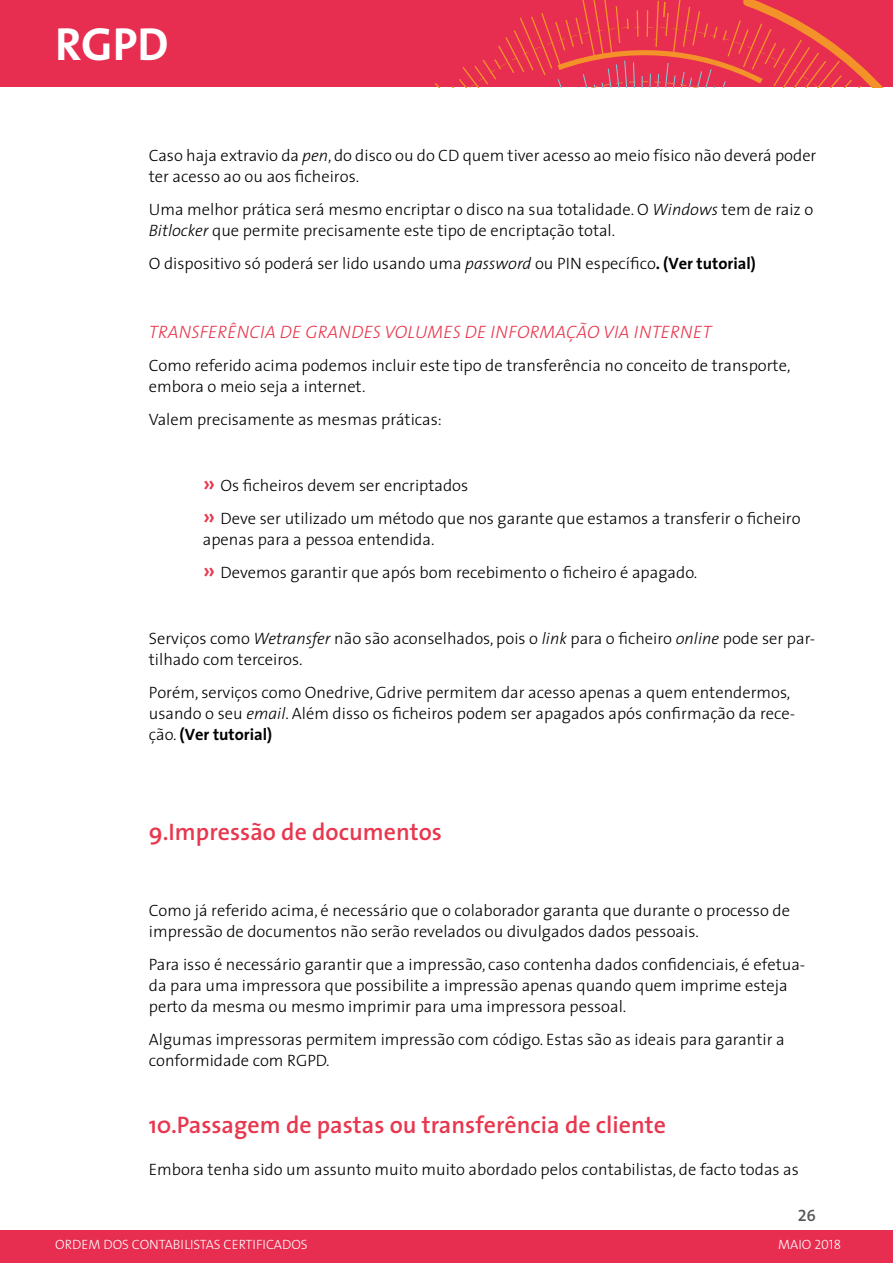
<style>
.page{position:relative;width:893px;height:1263px;background:#fff}
.page>*{position:absolute;margin:0;border:0;box-sizing:border-box;transform-origin:0 0}
.t1{font:700 46.65px "The Mix";color:#fff}
.t2{font:600 24px "The Sans";color:#e8374e}
.t3{font:italic 300 18px "The Sans";letter-spacing:.015em;color:#e8374e}
.t4{font:300 16.5px/21px "The Sans";color:#000}
.t5{font:16.5px "The Sans Semi Bold Expert";color:#575756}
.t6{font:300 13.5px "The Mix";color:#fff}
.t7{font:13.5px "The Mix Light Caps";color:#fff}
.s1{font-style:italic}
.s2{font-weight:700}
.s3{font-weight:600;font-size:24px;color:#e8374e}
</style>
<div class="page">
<div style="left:0;top:0;width:893px;height:87px;background:#e72d50"></div>
<div style="left:0;top:1230px;width:893px;height:33px;background:#e72d50"></div>
<svg style="left:435px;top:0;width:448px;height:87px"></svg>
<h1 class="t1" style="left:55px;top:5px;width:115px">RGPD</h1>
<p class="t4" style="left:149px;top:145px;width:669px">Caso haja extravio da <span class="s1">pen</span>, do disco ou do CD quem tiver acesso ao meio físico não deverá poder ter acesso ao ou aos ficheiros.</p>
<p class="t4" style="left:149px;top:199px;width:666px">Uma melhor prática será mesmo encriptar o disco na sua totalidade. O <span class="s1">Windows</span> tem de raiz o<br><span class="s1">Bitlocker</span> que permite precisamente este tipo de encriptação total.</p>
<p class="t4" style="left:149px;top:253px;width:608px">O dispositivo só poderá ser lido usando uma <span class="s1">password</span> ou PIN específico<span class="s2">. (Ver tutorial)</span></p>
<p class="t3" style="left:149px;top:317px;width:564px">TRANSFERÊNCIA DE GRANDES VOLUMES DE INFORMAÇÃO VIA INTERNET</p>
<p class="t4" style="left:149px;top:355px;width:643px">Como referido acima podemos incluir este tipo de transferência no conceito de transporte, embora o meio seja a internet.</p>
<p class="t4" style="left:149px;top:409px;width:295px">Valem precisamente as mesmas práticas:</p>
<p class="t4" style="left:203px;top:469px;width:599px;line-height:33px"><span class="s3">»</span> Os ficheiros devem ser encriptados<br><span class="s3">»</span> Deve ser utilizado um método que nos garante que estamos a transferir o ficheiro</p>
<p class="t4" style="left:203px;top:523px;width:496px;line-height:33px">apenas para a pessoa entendida.<br><span class="s3">»</span> Devemos garantir que após bom recebimento o ficheiro é apagado.</p>
<p class="t4" style="left:149px;top:628px;width:668px">Serviços como <span class="s1">Wetransfer</span> não são aconselhados, pois o <span class="s1">link</span> para o ficheiro <span class="s1">online</span> pode ser par&shy;tilhado com terceiros.</p>
<p class="t4" style="left:149px;top:682px;width:648px">Porém, serviços como Onedrive, Gdrive permitem dar acesso apenas a quem entendermos, usando o seu <span class="s1">email</span>. Além disso os ficheiros podem ser apagados após confirmação da rece&shy;ção. <span class="s2">(Ver tutorial)</span></p>
<h2 class="t2" style="left:149px;top:812px;width:295px">9.Impressão de documentos</h2>
<p class="t4" style="left:149px;top:899px;width:643px">Como já referido acima, é necessário que o colaborador garanta que durante o processo de impressão de documentos não serão revelados ou divulgados dados pessoais.</p>
<p class="t4" style="left:149px;top:953px;width:658px">Para isso é necessário garantir que a impressão, caso contenha dados confidenciais, é efetua&shy;da para uma impressora que possibilite a impressão apenas quando quem imprime esteja perto da mesma ou mesmo imprimir para uma impressora pessoal.</p>
<p class="t4" style="left:149px;top:1028px;width:637px">Algumas impressoras permitem impressão com código. Estas são as ideais para garantir a conformidade com RGPD.</p>
<h2 class="t2" style="left:149px;top:1104px;width:519px">10.Passagem de pastas ou transferência de cliente</h2>
<p class="t4" style="left:149px;top:1158px;width:652px">Embora tenha sido um assunto muito muito abordado pelos contabilistas, de facto todas as</p>
<p class="t5" style="left:798px;top:1202px;width:20px">26</p>
<p class="t6" style="left:55px;top:1234px;width:254px">ORDEM DOS CONTABILISTAS CERTIFICADOS</p>
<p class="t7" style="left:778px;top:1234px;width:64px">MAIO 2018</p>
</div>
